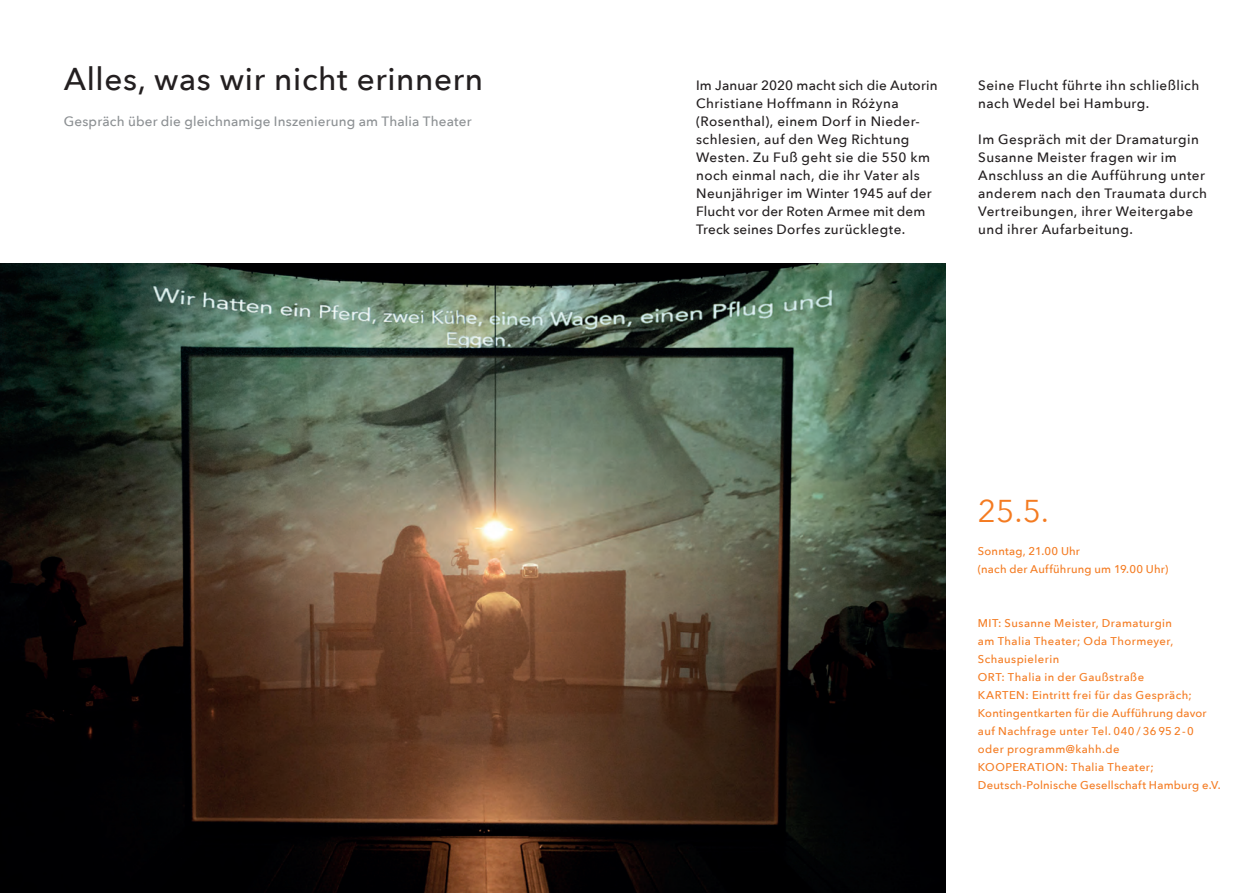
<style>
.page{position:relative;width:1259px;height:893px;background:#fff}
.page>*{position:absolute;margin:0;border:0;box-sizing:border-box;transform-origin:0 0}
.t1{font:500 31.5px "Avenir Next";letter-spacing:.02em;color:#231f20}
.t2{font:31.5px "Avenir Next";color:#f47b21}
.t3{font:500 13.5px/18px "Avenir Next";letter-spacing:.03em;color:#231f20}
.t4{font:500 13.5px "Avenir Next";letter-spacing:.01em;color:#8c9093}
.t5{font:500 11.25px/18px "Avenir Next";letter-spacing:.035em;color:#f47b21}
</style>
<div class="page">
<img style="left:0;top:264px;width:945px;height:629px">
<h1 class="t1" style="left:64px;top:52px;width:421px">Alles, was wir nicht erinnern</h1>
<p class="t4" style="left:64px;top:110px;width:409px">Gespräch über die gleichnamige Inszenierung am Thalia Theater</p>
<p class="t3" style="left:696px;top:76px;width:243px">Im Januar 2020 macht sich die Autorin Christiane Hoffmann in Różyna (Rosenthal), einem Dorf in Nieder&shy;schlesien, auf den Weg Richtung Westen. Zu Fuß geht sie die 550 km noch einmal nach, die ihr Vater als Neunjähriger im Winter 1945 auf der Flucht vor der Roten Armee mit dem Treck seines Dorfes zurücklegte.</p>
<p class="t3" style="left:978px;top:75px;width:222px">Seine Flucht führte ihn schließlich nach Wedel bei Hamburg.</p>
<p class="t3" style="left:978px;top:129px;width:230px">Im Gespräch mit der Dramaturgin<br>Susanne Meister fragen wir im<br>Anschluss an die Aufführung unter anderem nach den Traumata durch<br>Vertreibungen, ihrer Weitergabe und ihrer Aufarbeitung.</p>
<h1 class="t2" style="left:978px;top:484px;width:73px">25.5.</h1>
<p class="t5" style="left:978px;top:542px;width:192px">Sonntag, 21.00 Uhr<br>(nach der Aufführung um 19.00 Uhr)</p>
<p class="t5" style="left:978px;top:614px;width:244px">MIT: Susanne Meister, Dramaturgin<br>am Thalia Theater; Oda Thormeyer, Schauspielerin<br>ORT: Thalia in der Gaußstraße<br>KARTEN: Eintritt frei für das Gespräch; Kontingentkarten für die Aufführung davor auf Nachfrage unter Tel. 040 / 36 95 2-0 oder programm@kahh.de<br>KOOPERATION: Thalia Theater; Deutsch-Polnische Gesellschaft Hamburg e.V.</p>
</div>
